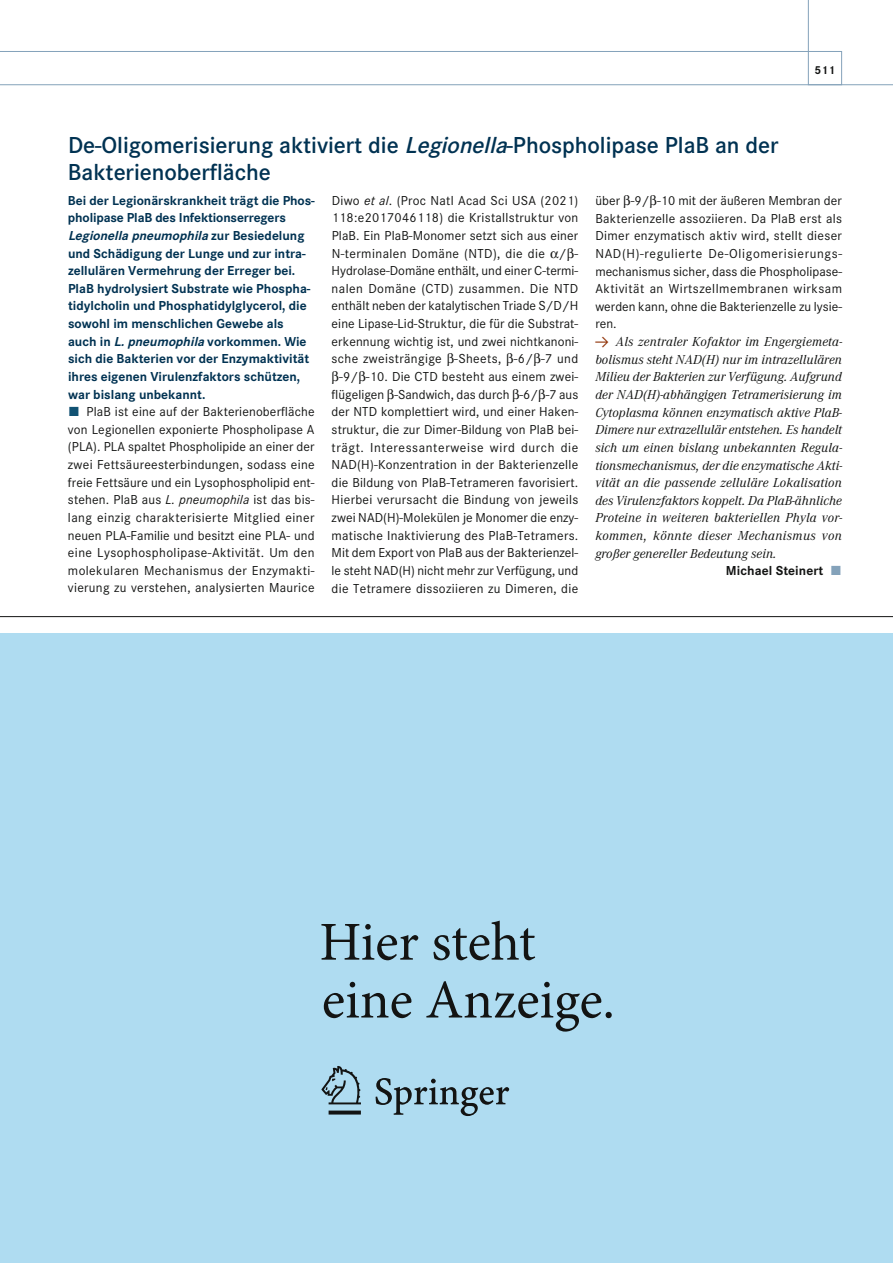
<style>
.page{position:relative;width:893px;height:1263px;background:#fff}
.page>*{position:absolute;margin:0;border:0;box-sizing:border-box;transform-origin:0 0}
.t1{font:600 24px/27px "Corporate S";letter-spacing:-.005em;color:#003252}
.t2{font:13.5px/17.7px "Corporate S";letter-spacing:.015em;color:#131413;text-align:justify}
.t3{font:italic 13.5px/17.5px "Corporate A";letter-spacing:.005em;color:#131413;text-align:justify}
.t4{font:700 13.5px "Corporate S";letter-spacing:.005em;color:#131413}
.t5{font:700 12px "Corporate S";color:#131413}
.s1{font-style:italic}
.s2{font-weight:700;color:#003252}
.s3{font-weight:700;font-style:italic;color:#003252}
.s4{font-family:"The Sans Expert";color:#115273}
.s5{font-family:"The Sans Expert";font-style:normal;color:#8d2d00}
.s6{font-family:"The Sans Expert";font-weight:400;color:#84a2ba}
</style>
<div class="page">
<div style="left:0;top:634px;width:893px;height:629px;background:#afdcf1"></div>
<svg style="left:321px;top:921px;width:291px;height:111px"></svg>
<svg style="left:321px;top:1066px;width:188px;height:50px"></svg>
<hr style="left:0;top:616px;width:893px;height:1px;background:#131413">
<svg style="left:0;top:0;width:893px;height:85px"></svg>
<h1 class="t1" style="left:68px;top:134px;width:712px">De-Oligomerisierung aktiviert die <span class="s1">Legionella</span>-Phospholipase PlaB an der<br>Bakterienoberfläche</h1>
<p class="t5" style="left:814px;top:66px;width:22px">511</p>
<p class="t2" style="left:68px;top:193px;width:248px;text-align:left"><span class="s2">Bei der Legionärskrankheit trägt die Phos&shy;pholipase PlaB des Infektionserregers </span><span class="s3">Legionella pneumophila</span> <span class="s2">z u r B e s i e d e l u n g und Schädigung der Lunge und zur intra&shy;zellulären Vermehrung der Erreger bei.<br>PlaB hydrolysiert Substrate wie Phospha&shy;tidylcholin und Phosphatidylglycerol, die sowohl im menschlichen Gewebe als auch in</span> <span class="s3">L.pneumophila</span> <span class="s2">vorkommen. Wie sich die Bakterien vor der Enzymaktivität ihres eigenen Virulenzfaktors schützen, war bislang unbekannt.<br></span><span class="s4">ó</span> PlaB ist eine auf der Bakterienoberfläche von Legionellen exponierte Phospholipase A (PLA). PLA spaltet Phospholipide an einer der zwei Fettsäureesterbindungen, sodass eine freie Fettsäure und ein Lysophospholipid ent&shy;stehen. PlaB aus <span class="s1">L. pneumophila</span> ist das bis&shy;lang einzig charakterisierte Mitglied einer neuen PLA-Familie und besitzt eine PLA- und eine Lysophospholipase-Aktivität. Um den molekularen Mechanismus der Enzymakti&shy;vierung zu verstehen, analysierten Maurice</p>
<p class="t2" style="left:332px;top:193px;width:248px;text-align:center">Diwo <span class="s1">et al</span>. (Proc Natl Acad Sci USA (2021)<br>118:e2017046118) die Kristallstruktur von PlaB. Ein PlaB-Monomer setzt sich aus einer N-terminalen Domäne (NTD), die die / - Hydrolase-Domäne enthält, und einer C-termi&shy;nalen Domäne (CTD) zusammen. Die NTD enthält neben der katalytischen Triade S/D/H eine Lipase-Lid-Struktur, die für die Substrat&shy;erkennung wichtig ist, und zwei nichtkanoni&shy;sche zweisträngige -Sheets, -6/ -7 und -9/ -10. Die CTD besteht aus einem zwei&shy;flügeligen -Sandwich, das durch -6/ -7 aus der NTD komplettiert wird, und einer Haken&shy;struktur, die zur Dimer-Bildung von PlaB bei&shy;trägt. Interessanterweise wird durch die NAD(H)-Konzentration in der Bakterienzelle die Bildung von PlaB-Tetrameren favorisiert.<br>Hierbei verursacht die Bindung von jeweils zwei NAD(H)-Molekülen je Monomer die enzy&shy;matische Inaktivierung des PlaB-Tetramers.<br>Mit dem Export von PlaB aus der Bakterienzel&shy;le steht NAD(H) nicht mehr zur Verfügung, und die Tetramere dissoziieren zu Dimeren, die</p>
<p class="t2" style="left:595px;top:193px;width:248px">über -9/ -10 mit der äußeren Membran der Bakterienzelle assoziieren. Da PlaB erst als Dimer enzymatisch aktiv wird, stellt dieser NAD(H)-regulierte De-Oligomerisierungs&shy;mechanismus sicher, dass die Phospholipase-Aktivität an Wirtszellmembranen wirksam werden kann, ohne die Bakterienzelle zu lysie&shy;ren.</p>
<p class="t3" style="left:595px;top:334px;width:248px"><span class="s5">Y</span> Als zentraler Kofaktor im Engergiemeta&shy;bolismus steht NAD(H) nur im intrazellulären Milieu der Bakterien zur Verfügung. Aufgrund der NAD(H)-abhängigen Tetramerisierung im Cytoplasma können enzymatisch aktive PlaB-Dimere nur extrazellulär entstehen. Es handelt sich um einen bislang unbekannten Regula&shy;tionsmechanismus, der die enzymatische Akti&shy;vität an die passende zelluläre Lokalisation des Virulenzfaktors koppelt. Da PlaB-ähnliche Proteine in weiteren bakteriellen Phyla vor&shy;kommen, könnte dieser Mechanismus von großer genereller Bedeutung sein.</p>
<p class="t4" style="left:726px;top:566px;width:118px">Michael Steinert <span class="s6">ó</span></p>
</div>
